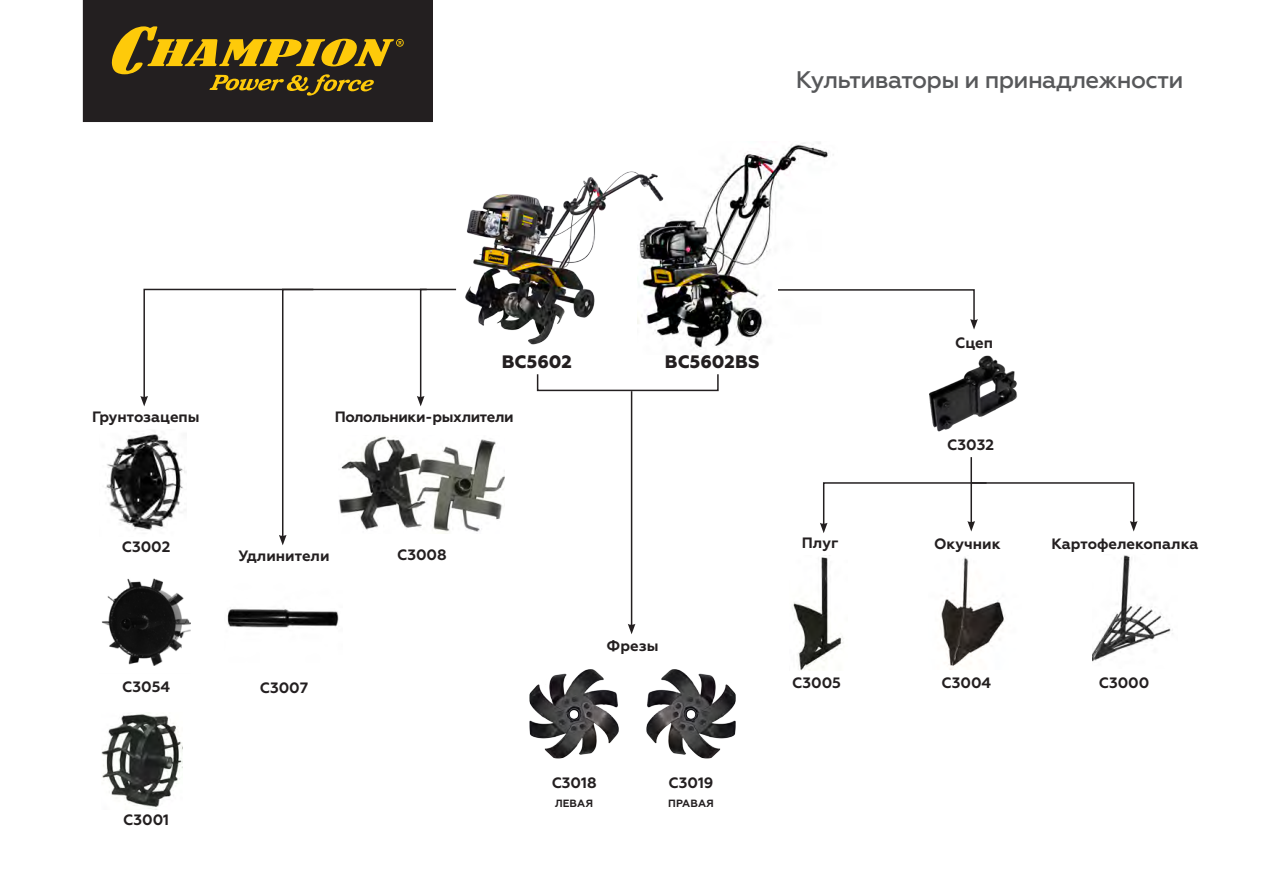
<style>
.page{position:relative;width:1263px;height:893px;background:#fff}
.page>*{position:absolute;margin:0;border:0;box-sizing:border-box;transform-origin:0 0}
.t1{font:500 24px "Geometria";letter-spacing:-.025em;color:#57585a}
.t2{font:800 18px "Geometria";color:#231f20}
.Add{font:700 15px "Geometria";color:#231f20}
.Add-2{font:700 15px "Geometria";letter-spacing:-.025em;color:#231f20}
.Add-3{font:700 10.5px "Geometria";letter-spacing:.01em;color:#231f20}
</style>
<div class="page">
<div style="left:83px;top:0;width:349px;height:122px;background:#231f20"></div>
<svg style="left:112px;top:26px;width:292px;height:70px"></svg>
<img style="left:668px;top:142px;width:166px;height:208px">
<svg style="left:140px;top:288px;width:317px;height:257px"></svg>
<svg style="left:776px;top:288px;width:202px;height:42px"></svg>
<hr style="left:970px;top:457px;width:2px;height:66px;background:#231f20">
<svg style="left:820px;top:481px;width:317px;height:52px"></svg>
<img style="left:227px;top:609px;width:112px;height:19px">
<img style="left:106px;top:430px;width:81px;height:107px">
<img style="left:102px;top:578px;width:88px;height:88px">
<img style="left:101px;top:714px;width:81px;height:96px">
<hr style="left:631px;top:391px;width:1px;height:235px;background:#231f20">
<svg style="left:628px;top:624px;width:7px;height:10px"></svg>
<img style="left:529px;top:669px;width:90px;height:89px">
<img style="left:646px;top:669px;width:90px;height:89px">
<img style="left:929px;top:355px;width:88px;height:77px">
<img style="left:792px;top:557px;width:52px;height:113px">
<img style="left:941px;top:557px;width:64px;height:112px">
<img style="left:1093px;top:555px;width:80px;height:107px">
<div style="left:537px;top:373px;width:182px;height:18px;border:2px solid #231f20"></div>
<img style="left:339px;top:435px;width:166px;height:98px">
<img style="left:465px;top:171px;width:203px;height:174px">
<h1 class="t1" style="left:796px;top:66px;width:389px">Культиваторы и принадлежности</h1>
<p class="Add" style="left:955px;top:333px;width:39px">Сцеп</p>
<p class="t2" style="left:502px;top:351px;width:72px">BC5602</p>
<p class="t2" style="left:665px;top:351px;width:96px">BC5602BS</p>
<p class="Add" style="left:92px;top:408px;width:109px">Грунтозацепы</p>
<p class="Add-2" style="left:335px;top:408px;width:180px">Полольники-рыхлители</p>
<p class="Add" style="left:947px;top:436px;width:48px">С3032</p>
<p class="Add" style="left:122px;top:538px;width:50px">C3002</p>
<p class="Add" style="left:238px;top:547px;width:93px">Удлинители</p>
<p class="Add" style="left:397px;top:546px;width:51px">C3008</p>
<p class="Add" style="left:802px;top:534px;width:38px">Плуг</p>
<p class="Add" style="left:934px;top:535px;width:68px">Окучник</p>
<p class="Add" style="left:1051px;top:535px;width:149px">Картофелекопалка</p>
<p class="Add" style="left:607px;top:637px;width:53px">Фрезы</p>
<p class="Add" style="left:122px;top:677px;width:49px">C3054</p>
<p class="Add" style="left:260px;top:678px;width:50px">C3007</p>
<p class="Add" style="left:792px;top:673px;width:50px">C3005</p>
<p class="Add" style="left:941px;top:673px;width:51px">C3004</p>
<p class="Add" style="left:1099px;top:673px;width:52px">C3000</p>
<p class="Add" style="left:552px;top:774px;width:46px">С3018</p>
<p class="Add" style="left:669px;top:774px;width:46px">C3019</p>
<p class="Add-3" style="left:555px;top:797px;width:40px">ЛЕВАЯ</p>
<p class="Add-3" style="left:668px;top:797px;width:47px">ПРАВАЯ</p>
<p class="Add" style="left:123px;top:811px;width:47px">C3001</p>
</div>
